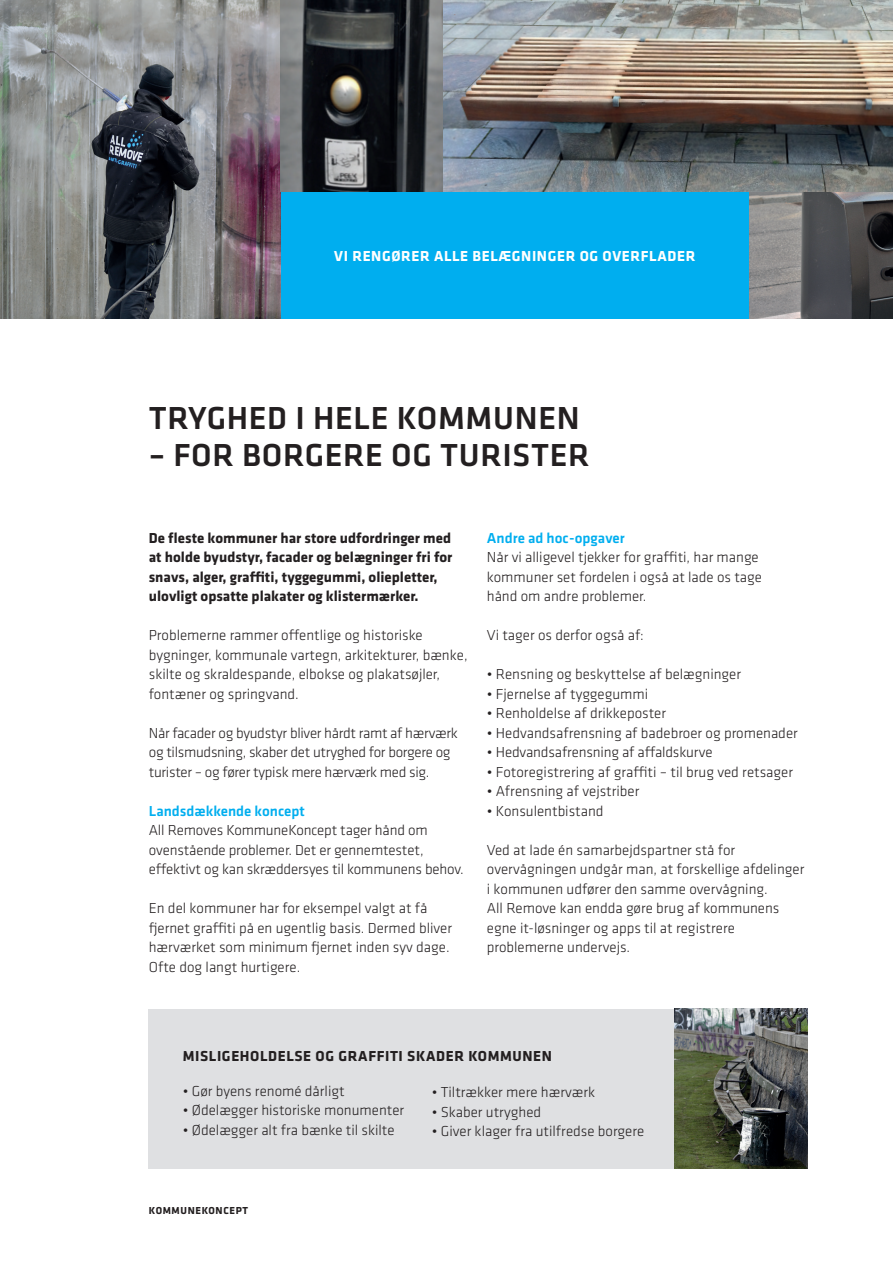
<style>
.page{position:relative;width:893px;height:1263px;background:#fff}
.page>*{position:absolute;margin:0;border:0;box-sizing:border-box;transform-origin:0 0}
.t1{font:500 33px "Klavika";letter-spacing:.02em;color:#231f20}
.t2{font:300 15px/19.5px "Klavika";color:#231f20}
.t3{font:700 15px/19.5px "Klavika";color:#231f20}
.t4{font:300 15px/19.5px "Klavika";letter-spacing:-.02em;color:#231f20}
.t5{font:700 15px "Klavika";letter-spacing:.04em;color:#231f20}
.t6{font:500 15px "Klavika";color:#00aeef}
.t7{font:700 15px "Klavika";letter-spacing:.04em;color:#fff}
.t8{font:700 10.5px "Klavika";letter-spacing:.06em;color:#231f20}
</style>
<div class="page">
<div style="left:280px;top:191px;width:613px;height:128px;background:#00aeef"></div>
<img style="left:749px;top:191px;width:144px;height:128px">
<img style="left:0;top:0;width:280px;height:319px">
<img style="left:280px;top:0;width:613px;height:191px">
<div style="left:149px;top:1009px;width:659px;height:159px;background:#dfe0e2"></div>
<img style="left:674px;top:1009px;width:134px;height:159px">
<p class="t7" style="left:334px;top:247px;width:363px">VI RENGØRER ALLE BELÆGNINGER OG OVERFLADER</p>
<h1 class="t1" style="left:149px;top:400px;width:432px">TRYGHED I HELE KOMMUNEN</h1>
<h1 class="t1" style="left:149px;top:437px;width:442px">– FOR BORGERE OG TURISTER</h1>
<p class="t3" style="left:149px;top:528px;width:305px">De fleste kommuner har store udfordringer med at holde byudstyr, facader og belægninger fri for snavs, alger, graffiti, tyggegummi, oliepletter, ulovligt opsatte plakater og klistermærker.</p>
<p class="t2" style="left:149px;top:626px;width:320px">Problemerne rammer offentlige og historiske bygninger, kommunale vartegn, arkitekturer, bænke, skilte og skraldespande, elbokse og plakatsøjler, fontæner og springvand.</p>
<p class="t4" style="left:149px;top:723px;width:310px">Når facader og byudstyr bliver hårdt ramt af hærværk og tilsmudsning, skaber det utryghed for borgere og turister – og fører typisk mere hærværk med sig.</p>
<p class="t6" style="left:149px;top:803px;width:157px">Landsdækkende koncept</p>
<p class="t2" style="left:149px;top:821px;width:316px">All Removes KommuneKoncept tager hånd om ovenstående problemer. Det er gennemtestet, effektivt og kan skræddersyes til kommunens behov.</p>
<p class="t2" style="left:149px;top:899px;width:305px">En del kommuner har for eksempel valgt at få fjernet graffiti på en ugentlig basis. Dermed bliver hærværket som minimum fjernet inden syv dage.<br>Ofte dog langt hurtigere.</p>
<p class="t6" style="left:487px;top:530px;width:139px">Andre ad hoc-opgaver</p>
<p class="t2" style="left:487px;top:548px;width:277px">Når vi alligevel tjekker for graffiti, har mange kommuner set fordelen i også at lade os tage hånd om andre problemer.</p>
<p class="t2" style="left:487px;top:626px;width:158px">Vi tager os derfor også af:</p>
<p class="t2" style="left:487px;top:665px;width:256px">• Rensning og beskyttelse af belægninger</p>
<p class="t2" style="left:487px;top:684px;width:163px">• Fjernelse af tyggegummi</p>
<p class="t2" style="left:487px;top:704px;width:181px">• Renholdelse af drikkeposter</p>
<p class="t2" style="left:487px;top:723px;width:312px">• Hedvandsafrensning af badebroer og promenader</p>
<p class="t2" style="left:487px;top:743px;width:227px">• Hedvandsafrensning af affaldskurve</p>
<p class="t2" style="left:487px;top:762px;width:308px">• Fotoregistrering af graffiti – til brug ved retsager</p>
<p class="t2" style="left:487px;top:782px;width:154px">• Afrensning af vejstriber</p>
<p class="t2" style="left:487px;top:801px;width:118px">• Konsulentbistand</p>
<p class="t2" style="left:487px;top:840px;width:319px">Ved at lade én samarbejdspartner stå for overvågningen undgår man, at forskellige afdelinger i kommunen udfører den samme overvågning.<br>All Remove kan endda gøre brug af kommunens egne it-løsninger og apps til at registrere problemerne undervejs.</p>
<p class="t5" style="left:183px;top:1048px;width:371px">MISLIGEHOLDELSE OG GRAFFITI SKADER KOMMUNEN</p>
<p class="t2" style="left:183px;top:1081px;width:163px">• Gør byens renomé dårligt</p>
<p class="t2" style="left:183px;top:1100px;width:223px">• Ødelægger historiske monumenter</p>
<p class="t2" style="left:183px;top:1120px;width:213px">• Ødelægger alt fra bænke til skilte</p>
<p class="t2" style="left:432px;top:1082px;width:165px">• Tiltrækker mere hærværk</p>
<p class="t2" style="left:432px;top:1102px;width:111px">• Skaber utryghed</p>
<p class="t2" style="left:432px;top:1121px;width:214px">• Giver klager fra utilfredse borgere</p>
<p class="t8" style="left:149px;top:1204px;width:101px">KOMMUNEKONCEPT</p>
</div>
